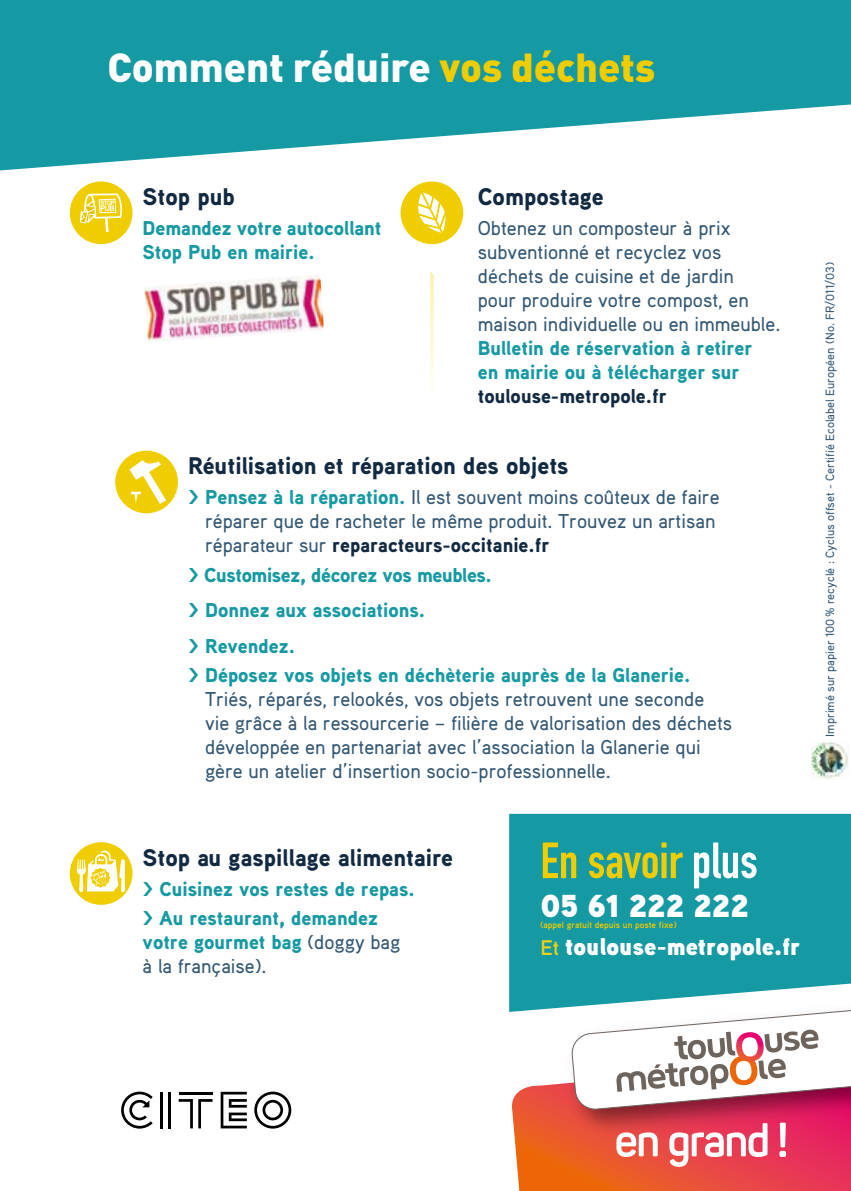
<style>
.page{position:relative;width:851px;height:1191px;background:#fff}
.page>*{position:absolute;margin:0;border:0;box-sizing:border-box;transform-origin:0 0}
.titre{font:50px "DIN Engschrift";color:#efcd00}
.t1{font:900 40px "DIN";color:#fff}
.tel_orange_C12{font:31.8px "Aaux Pro Ultra";color:#fff}
.cochez{font:24.2px "Aaux Pro Ultra";color:#fff}
.t2{font:900 24px "Aaux Pro";color:#122942}
.t3{font:500 20px/24px "Aaux Pro";color:#335774}
.t4{font:900 20px/24px "Aaux Pro";color:#1599a3}
.t5{font:900 20px "Aaux Pro";letter-spacing:-.02em;color:#1599a3}
.t6{font:500 12px "Aaux Pro";color:#335774}
.APPEL_GRATUIT{font:700 9px "Aaux Pro";color:#efcd00}
.t7{font:700 6px "Arial";color:#fff}
.s1{color:#efcd00}
.s2{font-weight:900;color:#1599a3}
.s3{font-weight:900;color:#122942}
.s4{font-weight:500;color:#335774}
.s5{color:#fff}
.s6{font-family:"Aaux Pro";font-weight:700;font-size:21.2px;color:#f1d113}
</style>
<div class="page">
<svg style="left:430px;top:272px;width:4px;height:117px"></svg>
<svg style="left:0;top:0;width:850px;height:170px;fill:#1599a3"></svg>
<div style="left:509px;top:814px;width:341px;height:198px;background:#1599a3"></div>
<img style="left:811px;top:742px;width:36px;height:36px">
<svg style="left:512px;top:1084px;width:338px;height:107px;background:#ea553b"></svg>
<svg style="left:616px;top:1143px;width:41px;height:14px"></svg>
<svg style="left:669px;top:1143px;width:98px;height:23px"></svg>
<svg style="left:779px;top:1143px;width:7px;height:14px"></svg>
<img style="left:558px;top:1005px;width:292px;height:138px">
<svg style="left:570px;top:1005px;width:280px;height:105px"></svg>
<img style="left:723px;top:1038px;width:47px;height:41px">
<svg style="left:254px;top:1091px;width:37px;height:37px"></svg>
<hr style="left:168px;top:1091px;width:2px;height:37px;background:#000">
<hr style="left:160px;top:1091px;width:2px;height:37px;background:#000">
<hr style="left:179px;top:1091px;width:33px;height:3px;background:#000">
<svg style="left:179px;top:1099px;width:33px;height:29px"></svg>
<svg style="left:221px;top:1091px;width:26px;height:37px"></svg>
<svg style="left:121px;top:1091px;width:32px;height:37px"></svg>
<img style="left:144px;top:275px;width:180px;height:67px">
<div style="left:70px;top:181px;width:62px;height:63px;background:#efcd00;border-radius:50%"></div>
<div style="left:400px;top:181px;width:63px;height:63px;background:#efcd00;border-radius:50%"></div>
<svg style="left:418px;top:192px;width:27px;height:41px"></svg>
<div style="left:115px;top:450px;width:63px;height:63px;background:#efcd00;border-radius:50%"></div>
<svg style="left:129px;top:460px;width:37px;height:44px"></svg>
<div style="left:70px;top:842px;width:62px;height:63px;background:#efcd00;border-radius:50%"></div>
<svg style="left:77px;top:850px;width:48px;height:42px"></svg>
<svg style="left:80px;top:190px;width:43px;height:43px"></svg>
<p class="t1" style="left:107px;top:40px;width:549px">Comment réduire <span class="s1">vos déchets</span></p>
<p class="t7" style="left:100px;top:199px;width:16px;rotate:-2deg">STOP</p>
<p class="t2" style="left:143px;top:181px;width:94px">Stop pub</p>
<p class="t4" style="left:143px;top:215px;width:240px">Demandez votre autocollant<br>Stop Pub en mairie.</p>
<p class="t2" style="left:478px;top:181px;width:127px">Compostage</p>
<p class="t3" style="left:478px;top:215px;width:304px">Obtenez un composteur à prix subventionné et recyclez vos déchets de cuisine et de jardin<br>pour produire votre compost, en maison individuelle ou en immeuble.<br><span class="s2">Bulletin de réservation à retirer<br>en mairie ou à télécharger sur </span><span class="s3">toulouse-metropole.fr</span></p>
<p class="t2" style="left:188px;top:450px;width:382px">Réutilisation et réparation des objets</p>
<p class="t3" style="left:205px;top:484px;width:516px;text-indent:-17px"><span class="s2">&gt; Pensez à la réparation.</span> Il est souvent moins coûteux de faire réparer que de racheter le même produit. Trouvez un artisan réparateur sur <span class="s3">reparacteurs-occitanie.fr</span></p>
<p class="t5" style="left:188px;top:562px;width:305px">&gt; Customisez, décorez vos meubles.</p>
<p class="t4" style="left:188px;top:597px;width:238px">&gt; Donnez aux associations.</p>
<p class="t4" style="left:188px;top:633px;width:109px">&gt; Revendez.</p>
<p class="t3" style="left:205px;top:662px;width:528px;text-indent:-17px"><span class="s2">&gt; Déposez vos objets en déchèterie auprès de la Glanerie.<br></span>Triés, réparés, relookés, vos objets retrouvent une seconde vie grâce à la ressourcerie – filière de valorisation des déchets développée en partenariat avec l’association la Glanerie qui gère un atelier d’insertion socio-professionnelle.</p>
<p class="t2" style="left:143px;top:842px;width:312px">Stop au gaspillage alimentaire</p>
<p class="t4" style="left:143px;top:876px;width:273px">&gt; Cuisinez vos restes de repas.</p>
<p class="t4" style="left:143px;top:905px;width:259px">&gt; Au restaurant, demandez votre gourmet bag <span class="s4">(doggy bag à la française).</span></p>
<p class="titre" style="left:540px;top:831px;width:219px">En savoir <span class="s5">plus</span></p>
<p class="tel_orange_C12" style="left:540px;top:885px;width:210px">05 61 222 222</p>
<p class="APPEL_GRATUIT" style="left:540px;top:919px;width:138px">(appel gratuit depuis un poste fixe)</p>
<p class="cochez" style="left:540px;top:931px;width:262px"><span class="s6">Et</span> toulouse-metropole.fr</p>
<p class="t6" style="left:822px;top:736px;width:476px;rotate:-90deg">Imprimé sur papier 100% recyclé : Cyclus offset - Certifié Ecolabel Européen (No. FR/011/03)</p>
</div>
